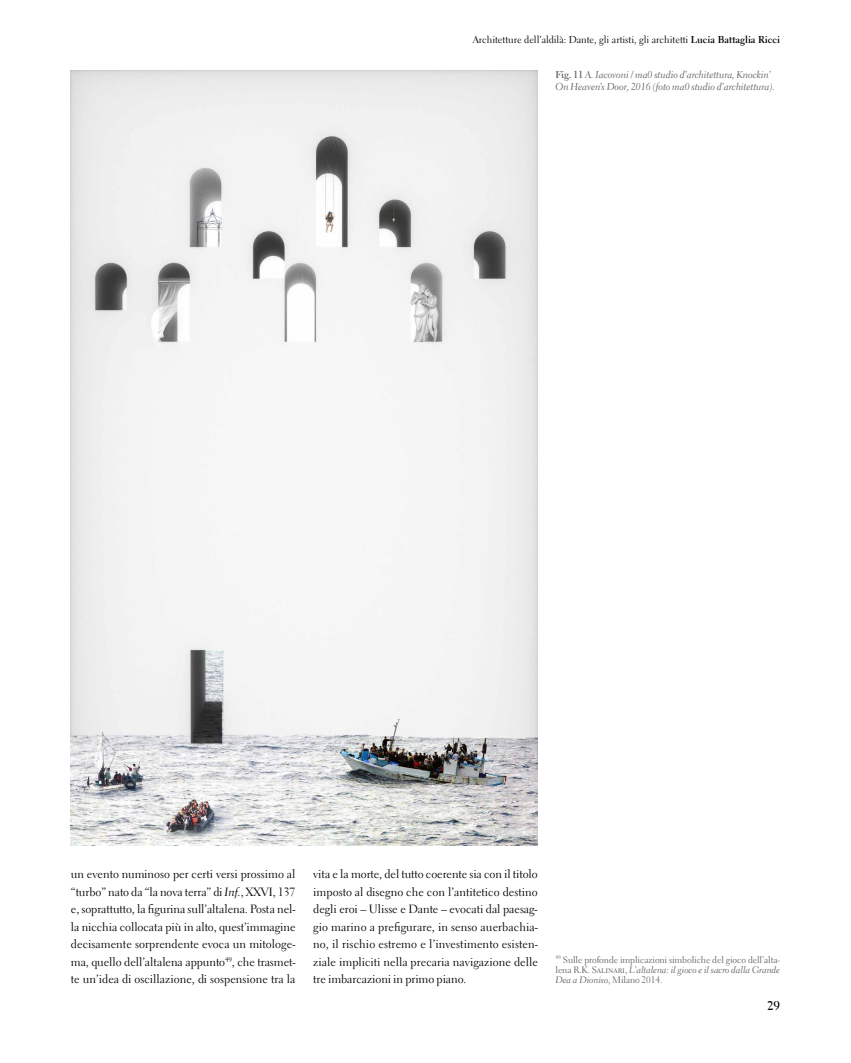
<style>
.page{position:relative;width:851px;height:1063px;background:#fff}
.page>*{position:absolute;margin:0;border:0;box-sizing:border-box;transform-origin:0 0}
.t1{font:700 12.5px "Electra LT Std";color:#000}
.t2{font:11.88px/17.5px "Electra LT Std";letter-spacing:-.005em;color:#000;text-align:justify}
.t3{font:10px/12px "Electra LT Std Cursive";letter-spacing:-.01em;color:#636363}
.t4{font:10px "Electra LT Std";color:#000}
.t5{font:9.38px "Electra LT Std";letter-spacing:-.01em;color:#636363}
.t6{font:9.38px "Electra LT Std Cursive";letter-spacing:-.01em;color:#636363}
.s1{font-weight:700}
.s2{font-family:"Electra LT Std";font-weight:700}
.s3{font-family:"Electra LT Std Cursive"}
.s4{font-family:"Electra LT Std"}
</style>
<div class="page">
<img style="left:71px;top:71px;width:466px;height:775px">
<p class="t4" style="left:472px;top:33px;width:309px">Architetture dell’aldilà: Dante, gli artisti, gli architetti <span class="s1">Lucia Battaglia Ricci</span></p>
<p class="t3" style="left:555px;top:69px;width:221px"><span class="s2">Fig. 11</span> A. Iacovoni / ma0 studio d’architettura, Knockin’<br>On Heaven’s Door, 2016 (foto ma0 studio d’architettura).</p>
<p class="t2" style="left:71px;top:865px;width:226px">un evento numinoso per certi versi prossimo al “turbo” nato da “la nova terra” di <span class="s3">Inf.</span>, XXVI, 137 e, soprattutto, la figurina sull’altalena. Posta nel&shy;la nicchia collocata più in alto, quest’immagine decisamente sorprendente evoca un mitologe&shy;ma, quello dell’altalena appunto<sup>49</sup>, che trasmet&shy;te un’idea di oscillazione, di sospensione tra la</p>
<p class="t2" style="left:313px;top:865px;width:226px">vita e la morte, del tutto coerente sia con il titolo imposto al disegno che con l’antitetico destino degli eroi – Ulisse e Dante – evocati dal paesag&shy;gio marino a prefigurare, in senso auerbachia&shy;no, il rischio estremo e l’investimento esisten&shy;ziale impliciti nella precaria navigazione delle tre imbarcazioni in primo piano.</p>
<p class="t5" style="left:555px;top:954px;width:226px"><sup>49</sup> Sulle profonde implicazioni simboliche del gioco dell’alta-</p>
<p class="t6" style="left:555px;top:964px;width:226px"><span class="s4">lena R.K. Salinari,</span> L’altalena: il gioco e il sacro dalla Grande</p>
<p class="t5" style="left:555px;top:974px;width:108px"><span class="s3">Dea a Dioniso</span>, Milano 2014.</p>
<p class="t1" style="left:767px;top:998px;width:14px">29</p>
</div>
